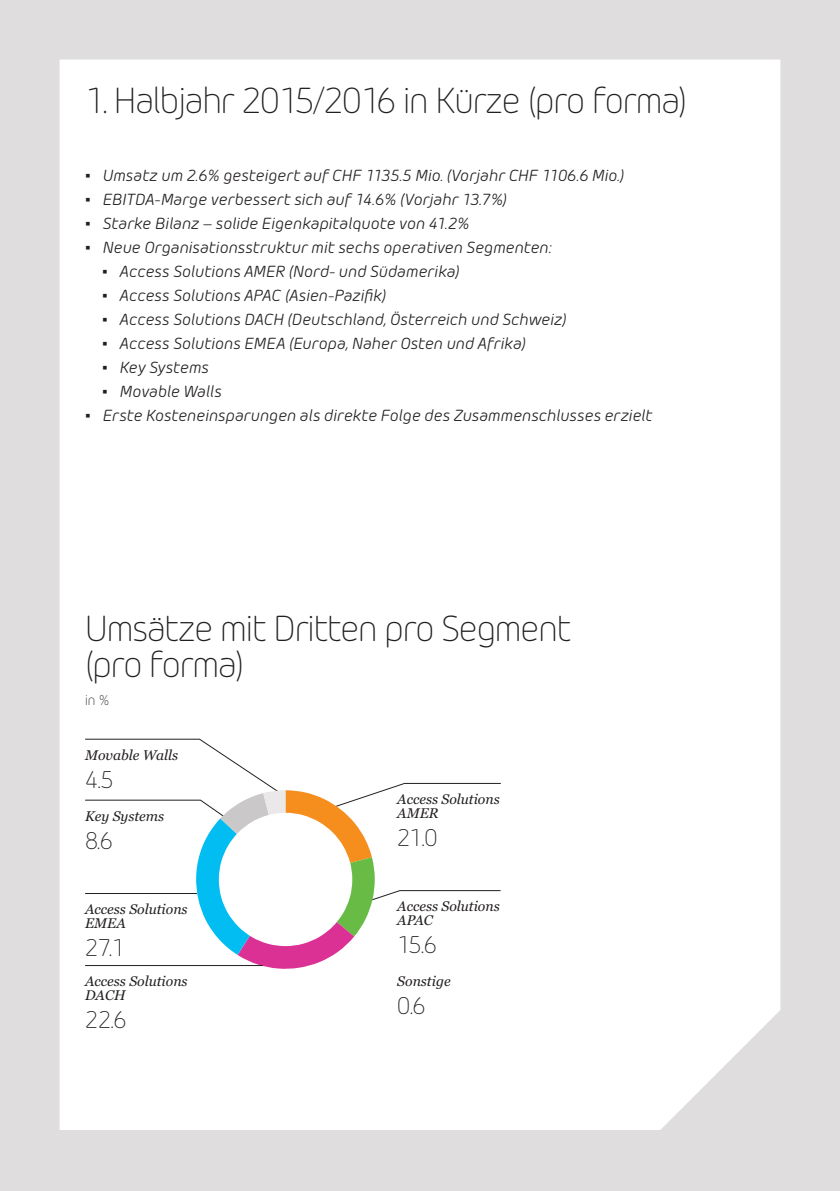
<style>
.page{position:relative;width:840px;height:1191px;background:#fff}
.page>*{position:absolute;margin:0;border:0;box-sizing:border-box;transform-origin:0 0}
.t1{font:250px "Chartwell Pies";color:#f68e1e}
._301_Titel_24pt_Kaba{font:300 36px/36px "Morebi Rounded";letter-spacing:-.03em;color:#231f20}
.t2{font:300 24px "Morebi Rounded";letter-spacing:-.025em;color:#231f20}
.t3{font:italic 16px "Morebi Rounded";letter-spacing:.01em;color:#231f20}
.t4{font:italic 14px/14px "Georgia Pro";color:#231f20}
._301_Titel_24pt_Kaba-2{font:300 14px "Morebi Rounded";color:#231f20}
.s1{font-family:"Georgia Pro";font-style:normal}
.s2{color:#68bc45}
.s3{color:#dc3194}
.s4{color:#01bdf2}
.s5{color:#cac8c8}
.s6{color:#ebe8e9}
.s7{color:#fff}
</style>
<div class="page">
<div style="left:0;top:0;width:839px;height:1191px;background:#e0ddde"></div>
<div style="left:60px;top:60px;width:720px;height:1070px;background:#fff"></div>
<div style="left:332px;top:783px;width:169px;height:25px;background:#fff"></div>
<svg style="left:324px;top:890px;width:177px;height:26px;background:#f6f6f6"></svg>
<div style="left:84px;top:738px;width:203px;height:123px;background:#fff"></div>
<hr style="left:85px;top:893px;width:112px;height:1px;background:#231f20">
<hr style="left:85px;top:965px;width:177px;height:1px;background:#231f20">
<p class="_301_Titel_24pt_Kaba" style="left:85px;top:81px;width:603px">1. Halbjahr 2015/2016 in Kürze (pro forma)</p>
<p class="t3" style="left:85px;top:164px;width:539px"><span class="s1">▪</span> Umsatz um 2.6 % gesteigert auf CHF 1135.5 Mio. (Vorjahr CHF 1106.6 Mio.)</p>
<p class="t3" style="left:85px;top:188px;width:422px"><span class="s1">▪</span> EBITDA-Marge verbessert sich auf 14.6 % (Vorjahr 13.7 %)</p>
<p class="t3" style="left:85px;top:212px;width:385px"><span class="s1">▪</span> Starke Bilanz – solide Eigenkapitalquote von 41.2 %</p>
<p class="t3" style="left:85px;top:236px;width:467px"><span class="s1">▪</span> Neue Organisationsstruktur mit sechs operativen Segmenten:</p>
<p class="t3" style="left:102px;top:260px;width:358px"><span class="s1">▪</span> Access Solutions AMER (Nord- und Südamerika)</p>
<p class="t3" style="left:102px;top:284px;width:285px"><span class="s1">▪</span> Access Solutions APAC (Asien-Pazifik)</p>
<p class="t3" style="left:102px;top:308px;width:465px"><span class="s1">▪</span> Access Solutions DACH (Deutschland, Österreich und Schweiz)</p>
<p class="t3" style="left:102px;top:332px;width:424px"><span class="s1">▪</span> Access Solutions EMEA (Europa, Naher Osten und Afrika)</p>
<p class="t3" style="left:102px;top:356px;width:107px"><span class="s1">▪</span> Key Systems</p>
<p class="t3" style="left:102px;top:380px;width:120px"><span class="s1">▪</span> Movable Walls</p>
<p class="t3" style="left:85px;top:404px;width:568px"><span class="s1">▪</span> Erste Kosteneinsparungen als direkte Folge des Zusammenschlusses erzielt</p>
<p class="_301_Titel_24pt_Kaba" style="left:85px;top:609px;width:487px">Umsätze mit Dritten pro Segment (pro forma)</p>
<p class="_301_Titel_24pt_Kaba-2" style="left:85px;top:691px;width:26px">in %</p>
<p class="t4" style="left:85px;top:748px;width:94px">Movable Walls</p>
<h3 class="t2" style="left:85px;top:763px;width:30px">4.5</h3>
<p class="t4" style="left:85px;top:809px;width:81px">Key Systems</p>
<h3 class="t2" style="left:85px;top:824px;width:29px">8.6</h3>
<p class="t4" style="left:85px;top:902px;width:104px">Access Solutions<br>EMEA</p>
<h3 class="t2" style="left:85px;top:931px;width:41px">27.1</h3>
<p class="t4" style="left:85px;top:974px;width:104px">Access Solutions<br>DACH</p>
<h3 class="t2" style="left:85px;top:1003px;width:43px">22.6</h3>
<p class="t1" style="left:184px;top:726px;width:396px">21+<span class="s2">15</span><span class="s3">3</span><span class="s4">28</span><span class="s5">9</span><span class="s6">4</span><span class="s7">M</span></p>
<p class="t4" style="left:397px;top:792px;width:104px">Access Solutions<br>AMER</p>
<h3 class="t2" style="left:397px;top:821px;width:42px">21.0</h3>
<p class="t4" style="left:397px;top:899px;width:104px">Access Solutions<br>APAC</p>
<h3 class="t2" style="left:397px;top:929px;width:41px">15.6</h3>
<p class="t4" style="left:397px;top:974px;width:55px">Sonstige</p>
<h3 class="t2" style="left:397px;top:990px;width:30px">0.6</h3>
</div>
